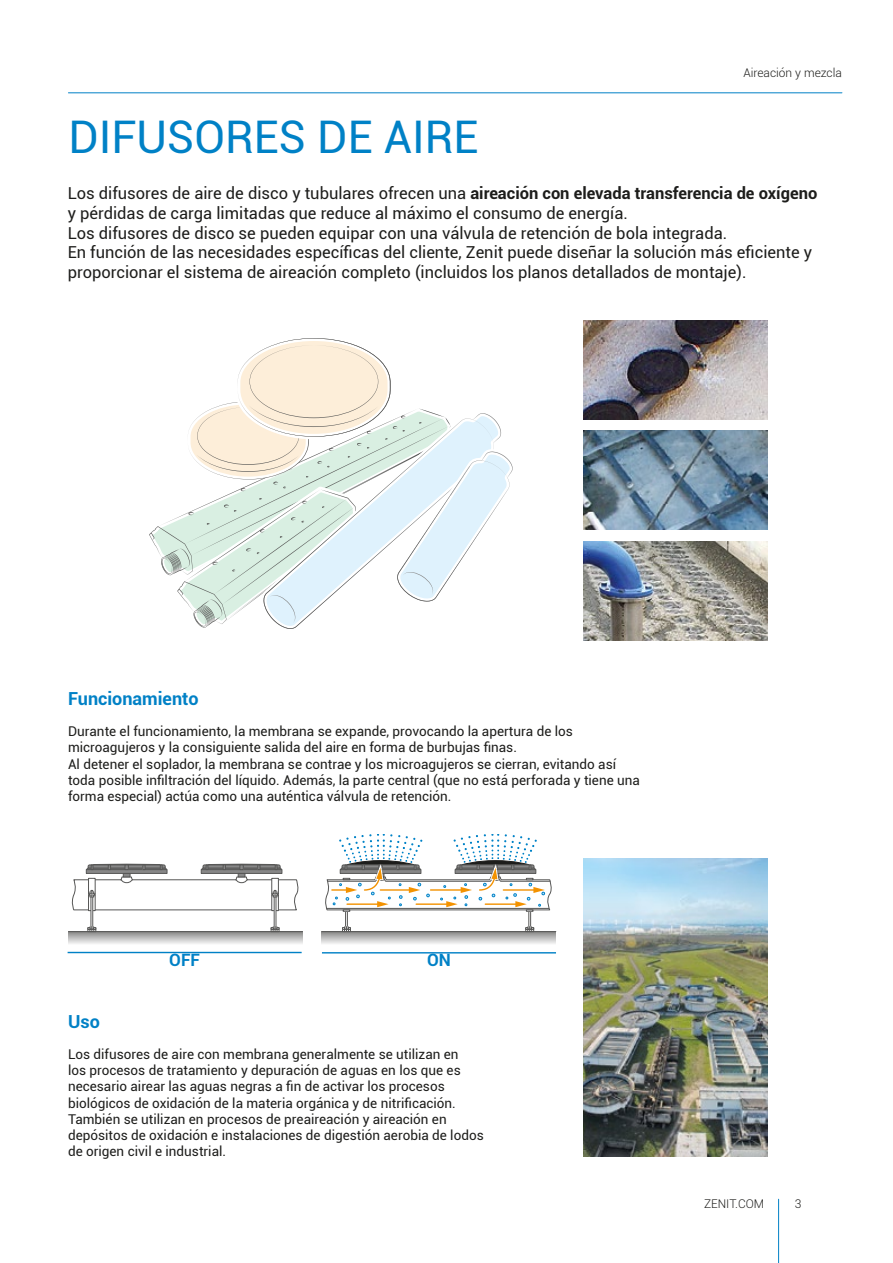
<style>
.page{position:relative;width:893px;height:1263px;background:#fff}
.page>*{position:absolute;margin:0;border:0;box-sizing:border-box;transform-origin:0 0}
.t1{font:45px "Roboto";color:#0081c6}
.t2{font:700 18px "Roboto";color:#0081c6}
.t3{font:700 17.1px "Roboto";color:#0081c6}
.t4{font:16.5px/19.8px "Roboto";color:#1d1d1b}
.t5{font:13.5px/16.2px "Roboto";color:#1d1d1b}
.t6{font:300 12px "Roboto";color:#1d1d1b}
.s1{font-weight:700}
</style>
<div class="page">
<hr style="left:778px;top:1199px;width:1px;height:64px;background:#0081c6">
<hr style="left:68px;top:92px;width:774px;height:1px;background:#0081c6">
<img style="left:583px;top:431px;width:185px;height:99px">
<img style="left:583px;top:321px;width:185px;height:99px">
<img style="left:583px;top:858px;width:185px;height:298px">
<img style="left:583px;top:541px;width:185px;height:99px">
<svg style="left:149px;top:338px;width:364px;height:291px"></svg>
<svg style="left:322px;top:932px;width:234px;height:12px;background:#bfbfbe"></svg>
<svg style="left:69px;top:932px;width:234px;height:12px;background:#bfbfbe"></svg>
<div style="left:90px;top:890px;width:3px;height:41px;border:1px solid #575756"></div>
<svg style="left:87px;top:926px;width:9px;height:5px"></svg>
<div style="left:274px;top:890px;width:2px;height:41px;border:1px solid #575756"></div>
<svg style="left:271px;top:926px;width:8px;height:5px"></svg>
<hr style="left:69px;top:931px;width:234px;height:1px;background:#575756">
<hr style="left:322px;top:931px;width:234px;height:1px;background:#575756">
<svg style="left:71px;top:863px;width:228px;height:48px"></svg>
<svg style="left:325px;top:834px;width:227px;height:97px"></svg>
<hr style="left:68px;top:952px;width:234px;height:1px;background:#0081c6">
<hr style="left:322px;top:952px;width:234px;height:1px;background:#0081c6">
<p class="t1" style="left:68px;top:105px;width:411px">DIFUSORES DE AIRE</p>
<p class="t6" style="left:743px;top:64px;width:100px">Aireación y mezcla</p>
<p class="t4" style="left:68px;top:183px;width:751px">Los difusores de aire de disco y tubulares ofrecen una <span class="s1">aireación con elevada transferencia de oxígeno </span>y pérdidas de carga limitadas que reduce al máximo el consumo de energía.</p>
<p class="t4" style="left:68px;top:222px;width:661px">Los difusores de disco se pueden equipar con una válvula de retención de bola integrada.</p>
<p class="t4" style="left:68px;top:242px;width:746px">En función de las necesidades específicas del cliente, Zenit puede diseñar la solución más eficiente y proporcionar el sistema de aireación completo (incluidos los planos detallados de montaje).</p>
<p class="t2" style="left:68px;top:686px;width:132px">Funcionamiento</p>
<p class="t5" style="left:68px;top:723px;width:506px">Durante el funcionamiento, la membrana se expande, provocando la apertura de los microagujeros y la consiguiente salida del aire en forma de burbujas finas.</p>
<p class="t5" style="left:68px;top:755px;width:573px">Al detener el soplador, la membrana se contrae y los microagujeros se cierran, evitando así toda posible infiltración del líquido. Además, la parte central (que no está perforada y tiene una forma especial) actúa como una auténtica válvula de retención.</p>
<p class="t2" style="left:68px;top:1009px;width:33px">Uso</p>
<p class="t3" style="left:169px;top:948px;width:32px">OFF</p>
<p class="t3" style="left:427px;top:948px;width:25px">ON</p>
<p class="t5" style="left:68px;top:1045px;width:394px">Los difusores de aire con membrana generalmente se utilizan en los procesos de tratamiento y depuración de aguas en los que es necesario airear las aguas negras a fin de activar los procesos biológicos de oxidación de la materia orgánica y de nitrificación.</p>
<p class="t5" style="left:68px;top:1110px;width:417px">También se utilizan en procesos de preaireación y aireación en depósitos de oxidación e instalaciones de digestión aerobia de lodos de origen civil e industrial.</p>
<p class="t6" style="left:704px;top:1195px;width:62px">ZENIT.COM</p>
<p class="t6" style="left:795px;top:1195px;width:8px">3</p>
</div>
